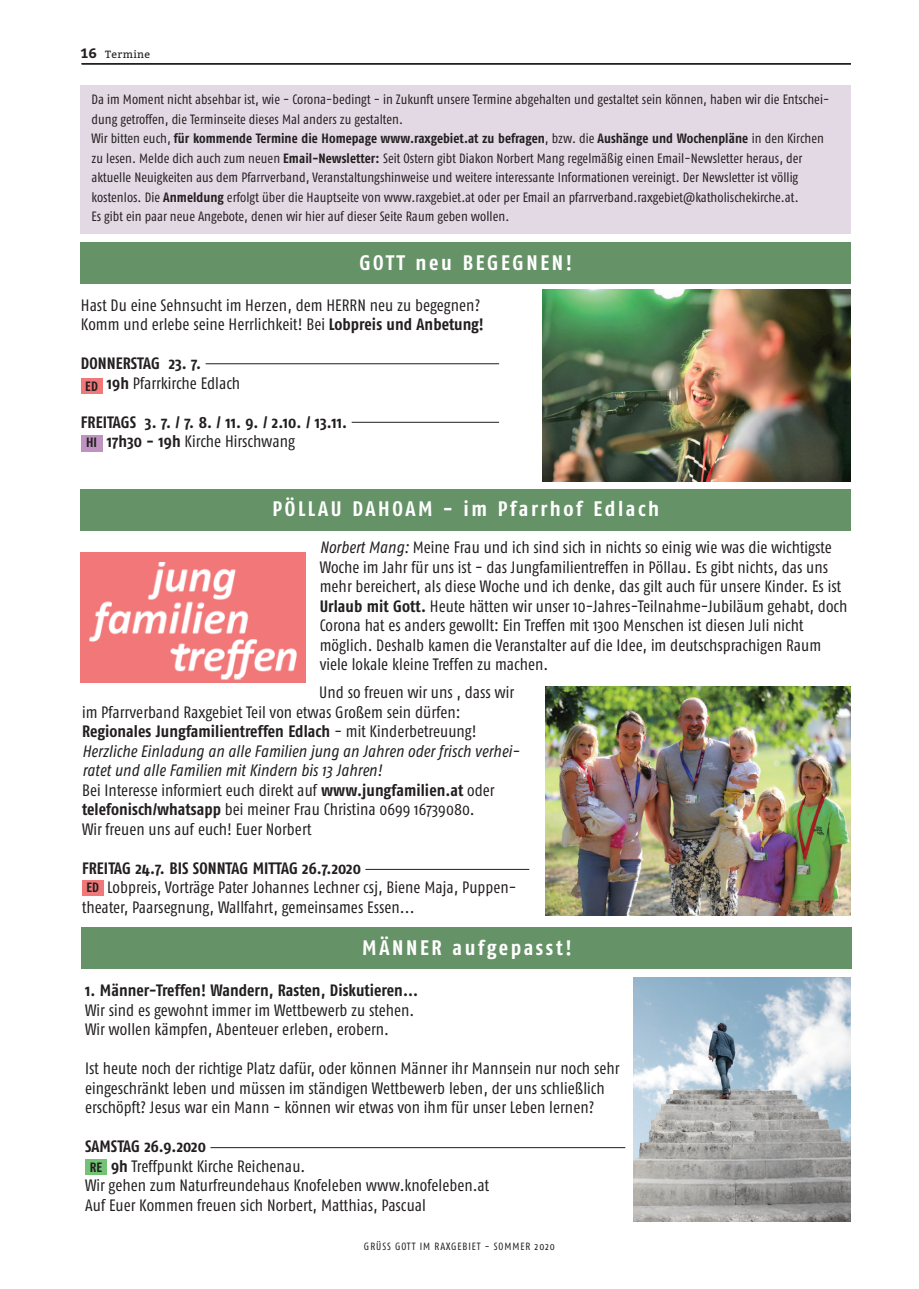
<style>
.page{position:relative;width:919px;height:1289px;background:#fff}
.page>*{position:absolute;margin:0;border:0;box-sizing:border-box;transform-origin:0 0}
.t1{font:700 21px "Fago Co";letter-spacing:.125em;color:#fff}
.t2{font:16.5px/19.5px "Fago Co";letter-spacing:.005em;color:#231f20}
.t3{font:700 16.5px/19.5px "Fago Co";letter-spacing:.005em;color:#231f20}
.t4{font:13.5px/19.5px "Fago Co";letter-spacing:.005em;color:#231f20}
.t5{font:10.5px "Fago Co";letter-spacing:.09em;color:#231f20}
.t6{font:10.5px "Bitter";letter-spacing:.035em;color:#231f20}
.s1{font-weight:700;font-size:13.5px}
.s2{font-weight:700}
.s3{font-weight:400}
.s4{font-size:13.5px}
.s5{font-style:italic}
</style>
<div class="page">
<hr style="left:82px;top:64px;width:768px;height:1px;background:#231f20">
<div style="left:81px;top:85px;width:769px;height:149px;background:#e3d9e5"></div>
<hr style="left:210px;top:1147px;width:415px;height:1px;background:#231f20">
<div style="left:85px;top:1159px;width:22px;height:15px;background:#74c375"></div>
<img style="left:634px;top:977px;width:216px;height:244px">
<div style="left:81px;top:489px;width:769px;height:41px;background:#659266"></div>
<div style="left:81px;top:242px;width:769px;height:42px;background:#659266"></div>
<hr style="left:205px;top:363px;width:294px;height:1px;background:#231f20">
<div style="left:81px;top:378px;width:21px;height:16px;background:#f27778"></div>
<hr style="left:351px;top:422px;width:148px;height:1px;background:#231f20">
<div style="left:81px;top:434px;width:21px;height:17px;background:#bf92c2"></div>
<hr style="left:365px;top:869px;width:164px;height:1px;background:#231f20">
<div style="left:82px;top:879px;width:22px;height:16px;background:#f27778"></div>
<div style="left:82px;top:927px;width:769px;height:41px;background:#659266"></div>
<img style="left:545px;top:686px;width:305px;height:229px">
<img style="left:81px;top:552px;width:225px;height:130px">
<img style="left:542px;top:290px;width:308px;height:191px">
<p class="t6" style="left:81px;top:48px;width:71px"><span class="s1">16</span> Termine</p>
<p class="t4" style="left:91px;top:90px;width:739px">Da im Moment nicht absehbar ist, wie - Corona-bedingt - in Zukunft unsere Termine abgehalten und gestaltet sein können, haben wir die Entschei&shy;dung getroffen, die Terminseite dieses Mal anders zu gestalten.<br>Wir bitten euch, <span class="s2">für kommende Termine die Homepage www.raxgebiet.at zu befragen</span>, bzw. die <span class="s2">Aushänge und Wochenpläne</span> in den Kirchen zu lesen. Melde dich auch zum neuen <span class="s2">Email-Newsletter:</span> Seit Ostern gibt Diakon Norbert Mang regelmäßig einen Email-Newsletter heraus, der aktuelle Neuigkeiten aus dem Pfarrverband, Veranstaltungshinweise und weitere interessante Informationen vereinigt. Der Newsletter ist völlig kostenlos. Die <span class="s2">Anmeldung</span> erfolgt über die Hauptseite von www.raxgebiet.at oder per Email an pfarrverband.raxgebiet@katholischekirche.at.<br>Es gibt ein paar neue Angebote, denen wir hier auf dieser Seite Raum geben wollen.</p>
<p class="t1" style="left:359px;top:250px;width:214px">GOTT neu BEGEGNEN!</p>
<p class="t2" style="left:81px;top:295px;width:404px">Hast Du eine Sehnsucht im Herzen, dem HERRN neu zu begegnen?<br>Komm und erlebe seine Herrlichkeit! Bei <span class="s2">Lobpreis und Anbetung!</span></p>
<p class="t3" style="left:81px;top:353px;width:161px">DONNERSTAG 23. 7.<br><sub>ED</sub> 19h <span class="s3">Pfarrkirche Edlach</span></p>
<p class="t3" style="left:86px;top:412px;width:262px;text-indent:-5px">FREITAGS 3. 7. / 7. 8. / 11. 9. / 2.10. / 13.11.<br><span class="s4">HI</span> 17h30 - 19h <span class="s3">Kirche Hirschwang</span></p>
<p class="t1" style="left:272px;top:497px;width:388px">PÖLLAU DAHOAM - im Pfarrhof Edlach</p>
<p class="t2" style="left:319px;top:537px;width:529px"><span class="s5">Norbert Mang:</span> Meine Frau und ich sind sich in nichts so einig wie was die wichtigste Woche im Jahr für uns ist - das Jungfamilientreffen in Pöllau. Es gibt nichts, das uns mehr bereichert, als diese Woche und ich denke, das gilt auch für unsere Kinder. Es ist <span class="s2">Urlaub mit Gott.</span> Heute hätten wir unser 10-Jahres-Teilnahme-Jubiläum gehabt, doch Corona hat es anders gewollt: Ein Treffen mit 1300 Menschen ist diesen Juli nicht möglich. Deshalb kamen die Veranstalter auf die Idee, im deutschsprachigen Raum viele lokale kleine Treffen zu machen.</p>
<p class="t2" style="left:82px;top:682px;width:438px;text-indent:237px">Und so freuen wir uns , dass wir im Pfarrverband Raxgebiet Teil von etwas Großem sein dürfen:<br><span class="s2">Regionales Jungfamilientreffen Edlach</span> - mit Kinderbetreuung!<br><span class="s5">Herzliche Einladung an alle Familien jung an Jahren oder frisch verhei&shy;ratet und alle Familien mit Kindern bis 13 Jahren!<br></span>Bei Interesse informiert euch direkt auf <span class="s2">www.jungfamilien.at</span> oder <span class="s2">telefonisch/whatsapp</span> bei meiner Frau Christina 0699 16739080.<br>Wir freuen uns auf euch! Euer Norbert</p>
<p class="t2" style="left:82px;top:858px;width:436px"><span class="s2">FREITAG 24.7. BIS SONNTAG MITTAG 26.7.2020<br></span><span class="s1">ED</span> Lobpreis, Vorträge Pater Johannes Lechner csj, Biene Maja, Puppen&shy;theater, Paarsegnung, Wallfahrt, gemeinsames Essen...</p>
<p class="t1" style="left:362px;top:934px;width:211px">MÄNNER aufgepasst!</p>
<p class="t3" style="left:85px;top:980px;width:334px">1. Männer-Treffen! Wandern, Rasten, Diskutieren...</p>
<p class="t2" style="left:85px;top:999px;width:331px">Wir sind es gewohnt immer im Wettbewerb zu stehen.<br>Wir wollen kämpfen, Abenteuer erleben, erobern.</p>
<p class="t2" style="left:85px;top:1058px;width:536px">Ist heute noch der richtige Platz dafür, oder können Männer ihr Mannsein nur noch sehr eingeschränkt leben und müssen im ständigen Wettbewerb leben, der uns schließlich erschöpft? Jesus war ein Mann - können wir etwas von ihm für unser Leben lernen?</p>
<p class="t2" style="left:85px;top:1136px;width:406px"><span class="s2">SAMSTAG 26.9.2020<br></span><span class="s1">RE</span> <span class="s2">9h</span> Treffpunkt Kirche Reichenau.<br>Wir gehen zum Naturfreundehaus Knofeleben www.knofeleben.at Auf Euer Kommen freuen sich Norbert, Matthias, Pascual</p>
<p class="t5" style="left:364px;top:1240px;width:192px">GRÜSS GOTT IM RAXGEBIET - SOMMER 2020</p>
</div>
